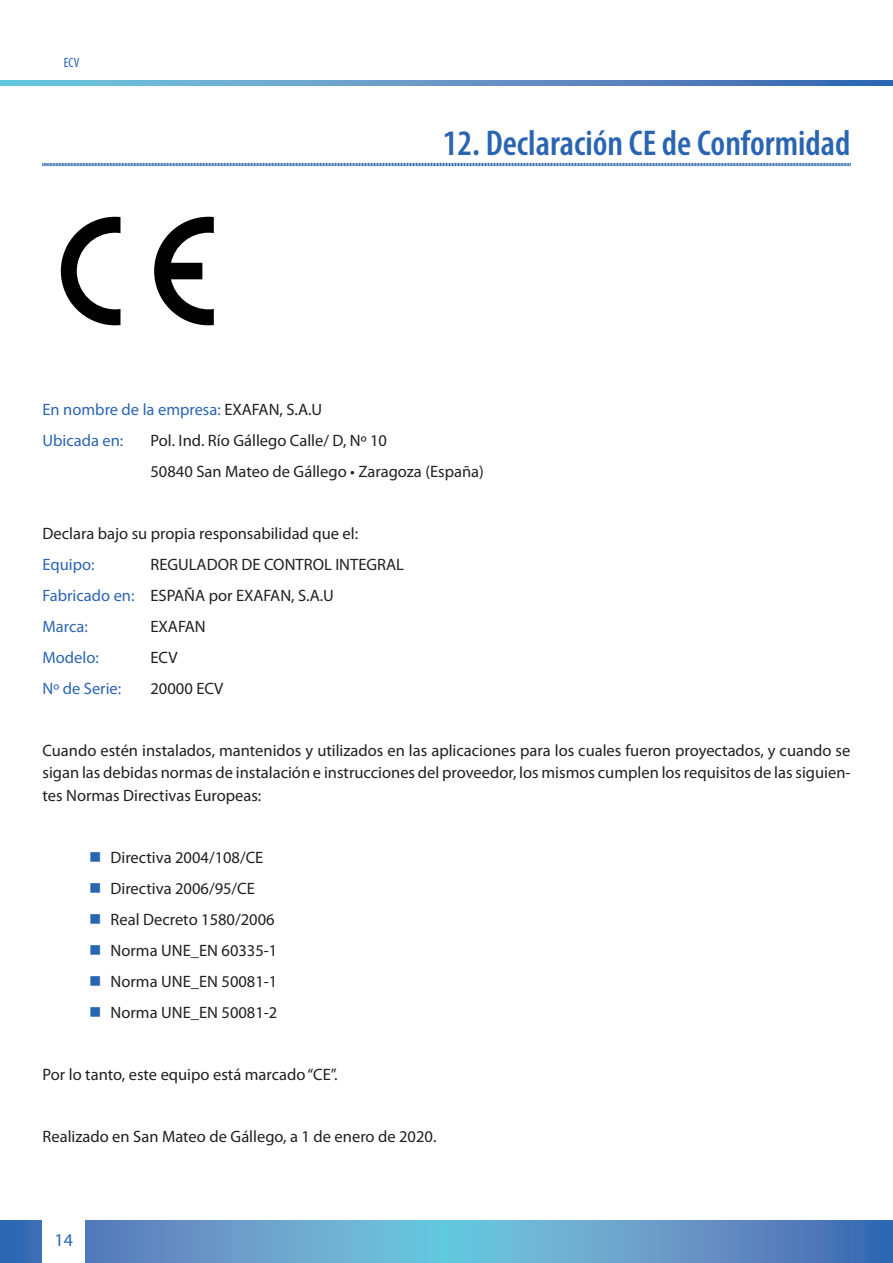
<style>
.page{position:relative;width:893px;height:1263px;background:#fff}
.page>*{position:absolute;margin:0;border:0;box-sizing:border-box;transform-origin:0 0}
._01__Titulos__Nivel{font:600 condensed 36px "Myriad Pro";color:#2a65b1}
.t1{font:18px "Myriad Pro";color:#2a65b1}
._01__Normal{font:16.5px/22.5px "Myriad Pro";color:#231f20;text-align:justify}
._01__Normal-2{font:16.5px "Myriad Pro";color:#2a65b1}
.t2{font:condensed 13.5px "Myriad Pro";color:#2a65b1}
.s1{color:#231f20}
.s2{color:#2a65b1}
</style>
<div class="page">
<svg style="left:0;top:1220px;width:893px;height:43px"></svg>
<svg style="left:0;top:81px;width:893px;height:4px"></svg>
<div style="left:43px;top:1218px;width:42px;height:45px;background:#fff"></div>
<svg style="left:42px;top:163px;width:809px;height:4px"></svg>
<svg style="left:61px;top:217px;width:59px;height:108px"></svg>
<svg style="left:154px;top:217px;width:60px;height:108px"></svg>
<p class="t2" style="left:64px;top:54px;width:17px">ECV</p>
<p class="_01__Titulos__Nivel" style="left:443px;top:123px;width:409px">12. Declaración CE de Conformidad</p>
<p class="_01__Normal-2" style="left:43px;top:399px;width:281px">En nombre de la empresa: <span class="s1">EXAFAN, S.A.U</span></p>
<p class="_01__Normal-2" style="left:43px;top:430px;width:82px">Ubicada en:</p>
<p class="_01__Normal" style="left:151px;top:429px;width:238px">Pol. Ind. Río Gállego Calle/ D, Nº 10</p>
<p class="_01__Normal" style="left:151px;top:460px;width:335px">50840 San Mateo de Gállego • Zaragoza (España)</p>
<p class="_01__Normal" style="left:43px;top:522px;width:317px">Declara bajo su propia responsabilidad que el:</p>
<p class="_01__Normal-2" style="left:43px;top:554px;width:54px">Equipo:</p>
<p class="_01__Normal" style="left:151px;top:553px;width:255px">REGULADOR DE CONTROL INTEGRAL</p>
<p class="_01__Normal" style="left:43px;top:584px;width:293px"><span class="s2">Fabricado en:</span> ESPAÑA por EXAFAN, S.A.U</p>
<p class="_01__Normal-2" style="left:43px;top:616px;width:47px">Marca:</p>
<p class="_01__Normal" style="left:151px;top:615px;width:57px">EXAFAN</p>
<p class="_01__Normal-2" style="left:43px;top:647px;width:58px">Modelo:</p>
<p class="_01__Normal" style="left:151px;top:646px;width:29px">ECV</p>
<p class="_01__Normal-2" style="left:43px;top:678px;width:80px">Nº de Serie:</p>
<p class="_01__Normal" style="left:151px;top:677px;width:74px">20000 ECV</p>
<p class="_01__Normal" style="left:43px;top:739px;width:809px">Cuando estén instalados, mantenidos y utilizados en las aplicaciones para los cuales fueron proyectados, y cuando se sigan las debidas normas de instalación e instrucciones del proveedor, los mismos cumplen los requisitos de las siguien&shy;tes Normas Directivas Europeas:</p>
<p class="_01__Normal" style="left:111px;top:846px;width:154px">Directiva 2004/108/CE</p>
<p class="_01__Normal" style="left:111px;top:877px;width:146px">Directiva 2006/95/CE</p>
<p class="_01__Normal" style="left:111px;top:908px;width:166px">Real Decreto 1580/2006</p>
<p class="_01__Normal" style="left:111px;top:939px;width:168px">Norma UNE_EN 60335-1</p>
<p class="_01__Normal" style="left:111px;top:970px;width:168px">Norma UNE_EN 50081-1</p>
<p class="_01__Normal" style="left:111px;top:1001px;width:168px">Norma UNE_EN 50081-2</p>
<p class="_01__Normal" style="left:43px;top:1063px;width:297px">Por lo tanto, este equipo está marcado “CE”.</p>
<p class="_01__Normal" style="left:43px;top:1125px;width:395px">Realizado en San Mateo de Gállego, a 1 de enero de 2020.</p>
<p class="t1" style="left:55px;top:1229px;width:20px">14</p>
</div>
